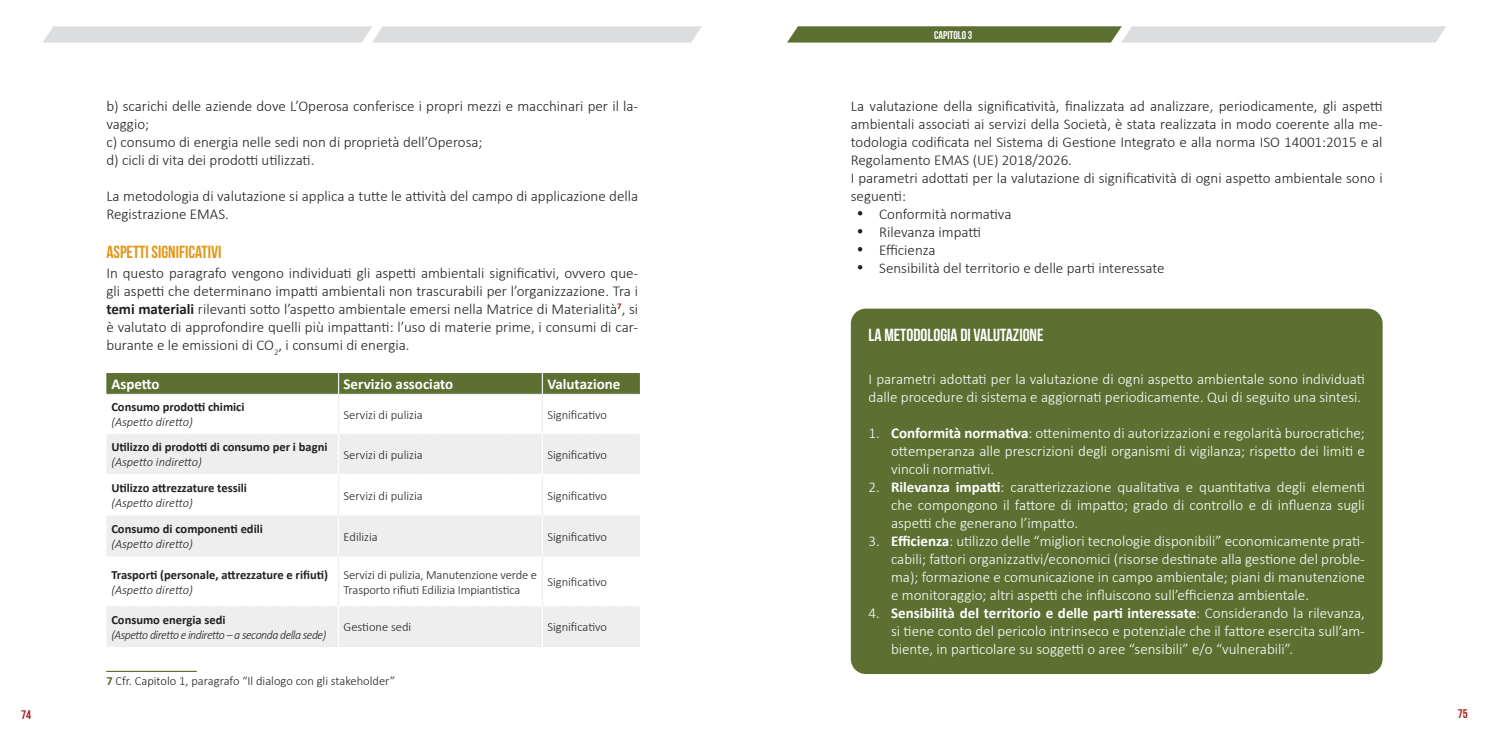
<style>
.page{position:relative;width:1489px;height:745px;background:#fff}
.page>*{position:absolute;margin:0;border:0;box-sizing:border-box;transform-origin:0 0}
.t1{font:17.5px "Bebas Neue";color:#fff}
.t2{font:17.5px "Bebas Neue";color:#e29616}
.t3{font:300 15px/18px "Calibri";color:#231f20}
.t4{font:300 15px/18px "Calibri";color:#fff;text-align:justify}
.t5{font:700 15px "Calibri";color:#fff}
.t6{font:300 12.5px/15px "Calibri";color:#231f20}
.t7{font:700 12.5px "Calibri";color:#231f20}
.t8{font:italic 300 12.5px "Calibri";letter-spacing:-.005em;color:#231f20}
.t9{font:italic 300 12.5px "Calibri";letter-spacing:-.04em;color:#231f20}
.t10{font:12.5px "Bebas Neue";color:#af1e22}
.t11{font:11.25px "Bebas Neue";color:#fff}
.s1{font-weight:700}
.s2{font-weight:700;color:#5d7032}
</style>
<div class="page">
<svg style="left:43px;top:26px;width:659px;height:17px;background:#dedfe1"></svg>
<svg style="left:787px;top:26px;width:659px;height:17px;background:#a2ac8f"></svg>
<svg style="left:106px;top:434px;width:534px;height:212px;fill:#eeeeef"></svg>
<hr style="left:106px;top:394px;width:232px;height:1px;background:#eeeeef">
<hr style="left:339px;top:394px;width:203px;height:1px;background:#eeeeef">
<hr style="left:543px;top:394px;width:97px;height:1px;background:#eeeeef">
<svg style="left:106px;top:514px;width:534px;height:1px"></svg>
<svg style="left:106px;top:556px;width:534px;height:1px"></svg>
<svg style="left:106px;top:605px;width:534px;height:1px"></svg>
<svg style="left:106px;top:474px;width:534px;height:1px"></svg>
<hr style="left:338px;top:394px;width:1px;height:39px;background:#eeeeef">
<hr style="left:542px;top:394px;width:1px;height:39px;background:#eeeeef">
<hr style="left:338px;top:474px;width:1px;height:40px;background:#eeeeef">
<hr style="left:542px;top:474px;width:1px;height:40px;background:#eeeeef">
<hr style="left:338px;top:556px;width:1px;height:49px;background:#eeeeef">
<hr style="left:542px;top:556px;width:1px;height:49px;background:#eeeeef">
<hr style="left:338px;top:433px;width:1px;height:41px;background:#fff">
<hr style="left:542px;top:433px;width:1px;height:41px;background:#fff">
<hr style="left:338px;top:606px;width:1px;height:40px;background:#fff">
<hr style="left:542px;top:606px;width:1px;height:40px;background:#fff">
<hr style="left:338px;top:515px;width:1px;height:41px;background:#fff">
<hr style="left:542px;top:515px;width:1px;height:41px;background:#fff">
<div style="left:106px;top:373px;width:534px;height:21px;background:#5d7032"></div>
<div style="left:850px;top:308px;width:532px;height:365px;background:#5d7032;border-radius:15px"></div>
<hr style="left:106px;top:670px;width:91px;height:1px;background:#5d7032">
<p class="t3" style="left:106px;top:96px;width:533px">b) scarichi delle aziende dove L’Operosa conferisce i propri mezzi e macchinari per il la&shy;vaggio;<br>c) consumo di energia nelle sedi non di proprietà dell’Operosa;<br>d) cicli di vita dei prodotti utilizzati.</p>
<p class="t3" style="left:106px;top:186px;width:533px">La metodologia di valutazione si applica a tutte le attività del campo di applicazione della<br>Registrazione EMAS.</p>
<p class="t2" style="left:106px;top:242px;width:117px">ASPETTI SIGNIFICATIVI</p>
<p class="t3" style="left:106px;top:263px;width:533px;text-align:justify">In questo paragrafo vengono individuati gli aspetti ambientali significativi, ovvero que&shy;gli aspetti che determinano impatti ambientali non trascurabili per l’organizzazione. Tra i <span class="s1">temi materiali</span> rilevanti sotto l’aspetto ambientale emersi nella Matrice di Materialità<sup>7</sup>, si è valutato di approfondire quelli più impattanti: l’uso di materie prime, i consumi di car&shy;burante e le emissioni di CO<sub>2</sub>, i consumi di energia.</p>
<p class="t5" style="left:111px;top:374px;width:50px">Aspetto</p>
<p class="t5" style="left:343px;top:374px;width:111px">Servizio associato</p>
<p class="t5" style="left:547px;top:374px;width:74px">Valutazione</p>
<p class="t7" style="left:111px;top:399px;width:135px">Consumo prodotti chimici</p>
<p class="t8" style="left:111px;top:414px;width:83px">(Aspetto diretto)</p>
<p class="t6" style="left:343px;top:406px;width:81px">Servizi di pulizia</p>
<p class="t6" style="left:547px;top:406px;width:61px">Significativo</p>
<p class="t7" style="left:111px;top:439px;width:218px">Utilizzo di prodotti di consumo per i bagni</p>
<p class="t8" style="left:111px;top:454px;width:92px">(Aspetto indiretto)</p>
<p class="t7" style="left:111px;top:479px;width:137px">Utilizzo attrezzature tessili</p>
<p class="t8" style="left:111px;top:495px;width:83px">(Aspetto diretto)</p>
<p class="t7" style="left:111px;top:520px;width:153px">Consumo di componenti edili</p>
<p class="t8" style="left:111px;top:536px;width:83px">(Aspetto diretto)</p>
<p class="t7" style="left:111px;top:566px;width:218px">Trasporti (personale, attrezzature e rifiuti)</p>
<p class="t8" style="left:111px;top:581px;width:83px">(Aspetto diretto)</p>
<p class="t7" style="left:111px;top:611px;width:116px">Consumo energia sedi</p>
<p class="t9" style="left:111px;top:626px;width:216px">(Aspetto diretto e indiretto – a seconda della sede)</p>
<p class="t6" style="left:343px;top:446px;width:81px">Servizi di pulizia</p>
<p class="t6" style="left:547px;top:446px;width:61px">Significativo</p>
<p class="t6" style="left:343px;top:487px;width:81px">Servizi di pulizia</p>
<p class="t6" style="left:547px;top:487px;width:61px">Significativo</p>
<p class="t6" style="left:343px;top:528px;width:36px">Edilizia</p>
<p class="t6" style="left:547px;top:528px;width:61px">Significativo</p>
<p class="t6" style="left:343px;top:566px;width:195px">Servizi di pulizia, Manutenzione verde e<br>Trasporto rifiuti Edilizia Impiantistica</p>
<p class="t6" style="left:547px;top:574px;width:61px">Significativo</p>
<p class="t6" style="left:343px;top:619px;width:69px">Gestione sedi</p>
<p class="t6" style="left:547px;top:619px;width:61px">Significativo</p>
<p class="t6" style="left:106px;top:672px;width:290px"><span class="s2">7</span> Cfr. Capitolo 1, paragrafo “Il dialogo con gli stakeholder”</p>
<p class="t11" style="left:934px;top:29px;width:40px">CAPITOLO 3</p>
<p class="t3" style="left:850px;top:96px;width:533px">La valutazione della significatività, finalizzata ad analizzare, periodicamente, gli aspetti ambientali associati ai servizi della Società, è stata realizzata in modo coerente alla me&shy;todologia codificata nel Sistema di Gestione Integrato e alla norma ISO 14001:2015 e al Regolamento EMAS (UE) 2018/2026.<br>I parametri adottati per la valutazione di significatività di ogni aspetto ambientale sono i seguenti:</p>
<p class="t3" style="left:856px;top:204px;width:156px">• Conformità normativa</p>
<p class="t3" style="left:856px;top:223px;width:126px">• Rilevanza impatti</p>
<p class="t3" style="left:856px;top:241px;width:80px">• Efficienza</p>
<p class="t3" style="left:856px;top:259px;width:309px">• Sensibilità del territorio e delle parti interessate</p>
<p class="t1" style="left:868px;top:325px;width:176px">LA METODOLOGIA DI VALUTAZIONE</p>
<p class="t4" style="left:868px;top:369px;width:498px">I parametri adottati per la valutazione di ogni aspetto ambientale sono individuati dalle procedure di sistema e aggiornati periodicamente. Qui di seguito una sintesi.</p>
<p class="t4" style="left:891px;top:423px;width:475px;text-indent:-22px">1. <span class="s1">Conformità normativa</span>: ottenimento di autorizzazioni e regolarità burocratiche; ottemperanza alle prescrizioni degli organismi di vigilanza; rispetto dei limiti e vincoli normativi.</p>
<p class="t4" style="left:891px;top:477px;width:475px;text-indent:-22px">2. <span class="s1">Rilevanza impatti</span>: caratterizzazione qualitativa e quantitativa degli elementi che compongono il fattore di impatto; grado di controllo e di influenza sugli aspetti che generano l’impatto.</p>
<p class="t4" style="left:891px;top:531px;width:475px;text-indent:-22px">3. <span class="s1">Efficienza</span>: utilizzo delle “migliori tecnologie disponibili” economicamente prati&shy;cabili; fattori organizzativi/economici (risorse destinate alla gestione del proble&shy;ma); formazione e comunicazione in campo ambientale; piani di manutenzione e monitoraggio; altri aspetti che influiscono sull’efficienza ambientale.</p>
<p class="t4" style="left:891px;top:603px;width:475px;text-indent:-22px">4. <span class="s1">Sensibilità del territorio e delle parti interessate</span>: Considerando la rilevanza, si tiene conto del pericolo intrinseco e potenziale che il fattore esercita sull’am&shy;biente, in particolare su soggetti o aree “sensibili” e/o “vulnerabili”.</p>
<p class="t10" style="left:21px;top:707px;width:11px">74</p>
<p class="t10" style="left:1457px;top:706px;width:11px">75</p>
</div>
